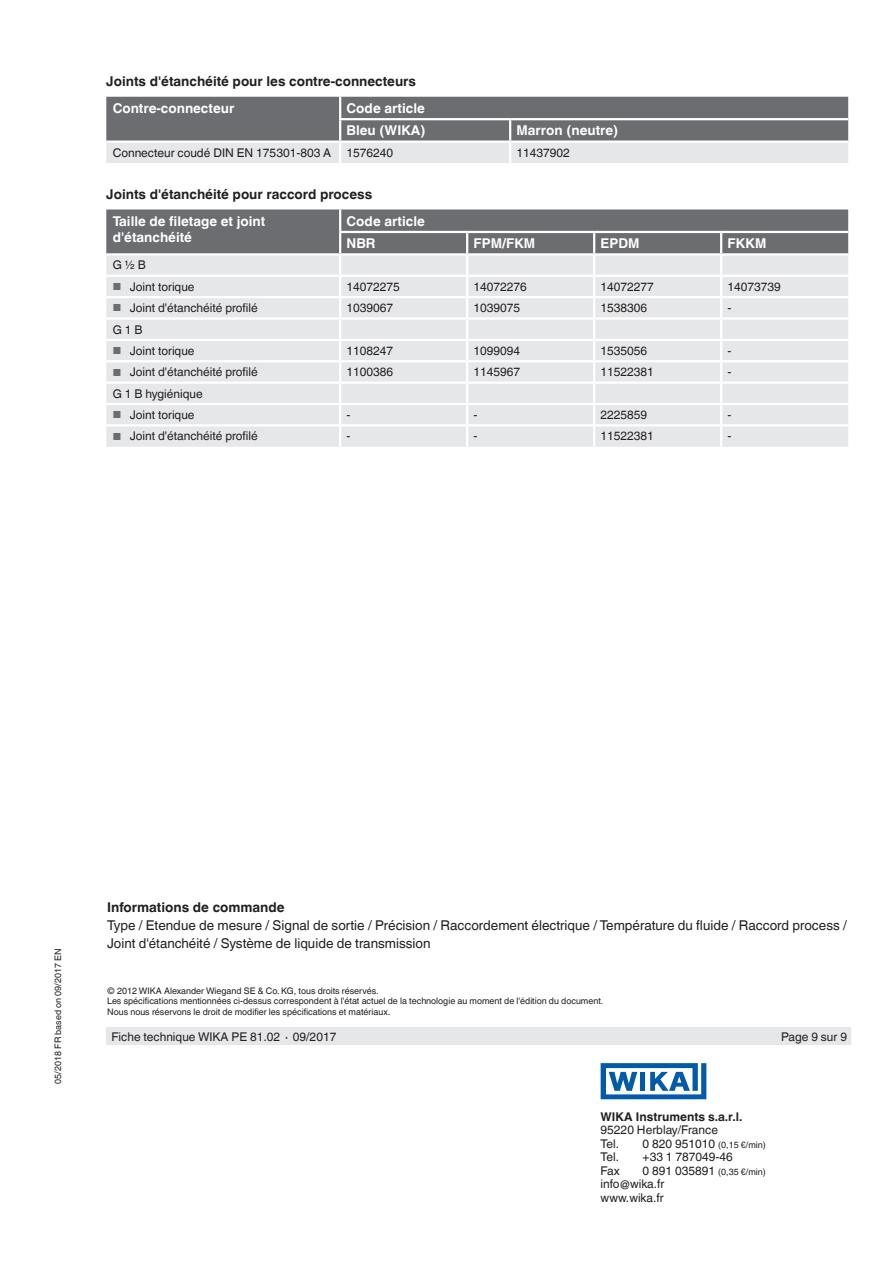
<style>
.page{position:relative;width:893px;height:1263px;background:#fff}
.page>*{position:absolute;margin:0;border:0;box-sizing:border-box;transform-origin:0 0}
.t1{font:13.5px/18px "Helvetica World";color:#231f20}
.t2{font:700 13.5px/22.5px "Helvetica World";color:#fff}
.t3{font:700 13.5px "Helvetica World";color:#231f20}
.t4{font:12px/13.5px "Helvetica World";color:#231f20}
.t5{font:700 12px "Helvetica World";color:#231f20}
.t6{font:9px/10.5px "Helvetica World";color:#231f20}
.s1{font-size:10.2px;color:#6c6d70}
.s2{font-size:12px}
</style>
<div class="page">
<div style="left:106px;top:1027px;width:744px;height:18px;background:#e6e7e9"></div>
<svg style="left:601px;top:1063px;width:105px;height:36px"></svg>
<svg style="left:106px;top:97px;width:742px;height:66px;background:#949597"></svg>
<hr style="left:339px;top:97px;width:2px;height:21px;background:#fff">
<hr style="left:339px;top:118px;width:171px;height:2px;background:#fff">
<hr style="left:339px;top:120px;width:2px;height:20px;background:#fff">
<hr style="left:510px;top:118px;width:338px;height:2px;background:#fff">
<hr style="left:509px;top:120px;width:2px;height:20px;background:#fff">
<hr style="left:106px;top:140px;width:234px;height:3px;background:#fff">
<hr style="left:340px;top:140px;width:170px;height:3px;background:#fff">
<hr style="left:339px;top:143px;width:2px;height:20px;background:#fff">
<hr style="left:510px;top:140px;width:338px;height:3px;background:#fff">
<hr style="left:509px;top:143px;width:2px;height:20px;background:#fff">
<div style="left:106px;top:426px;width:742px;height:21px;background:#e6e7e9"></div>
<svg style="left:106px;top:209px;width:742px;height:215px;background:#d0d1d3"></svg>
<hr style="left:339px;top:426px;width:2px;height:21px;background:#fff">
<hr style="left:466px;top:426px;width:2px;height:21px;background:#fff">
<hr style="left:593px;top:426px;width:2px;height:21px;background:#fff">
<hr style="left:720px;top:426px;width:2px;height:21px;background:#fff">
<p class="t3" style="left:106px;top:74px;width:311px">Joints d'étanchéité pour les contre-connecteurs</p>
<p class="t2" style="left:113px;top:97px;width:123px">Contre-connecteur</p>
<p class="t2" style="left:347px;top:97px;width:80px">Code article<br>Bleu (WIKA)</p>
<p class="t2" style="left:517px;top:119px;width:103px">Marron (neutre)</p>
<p class="t4" style="left:113px;top:146px;width:220px">Connecteur coudé DIN EN 175301-803 A</p>
<p class="t4" style="left:347px;top:146px;width:48px">1576240</p>
<p class="t4" style="left:517px;top:146px;width:55px">11437902</p>
<p class="t3" style="left:106px;top:186px;width:267px">Joints d'étanchéité pour raccord process</p>
<p class="t2" style="left:113px;top:213px;width:154px;line-height:16.5px">Taille de filetage et joint d'étanchéité</p>
<p class="t2" style="left:347px;top:210px;width:80px">Code article<br>NBR</p>
<p class="t2" style="left:474px;top:232px;width:63px">FPM/FKM</p>
<p class="t2" style="left:601px;top:232px;width:41px">EPDM</p>
<p class="t2" style="left:728px;top:232px;width:40px">FKKM</p>
<p class="t4" style="left:113px;top:258px;width:35px">G ½ B</p>
<p class="t4" style="left:113px;top:280px;width:83px"><span class="s1">■</span> Joint torique</p>
<p class="t4" style="left:347px;top:280px;width:55px">14072275</p>
<p class="t4" style="left:474px;top:280px;width:55px">14072276</p>
<p class="t4" style="left:601px;top:280px;width:55px">14072277</p>
<p class="t4" style="left:728px;top:280px;width:55px">14073739</p>
<p class="t4" style="left:113px;top:301px;width:147px"><span class="s1">■</span> Joint d'étanchéité profilé</p>
<p class="t4" style="left:347px;top:301px;width:48px">1039067</p>
<p class="t4" style="left:474px;top:301px;width:48px">1039075</p>
<p class="t4" style="left:601px;top:301px;width:48px">1538306</p>
<p class="t4" style="left:728px;top:301px;width:5px">-</p>
<p class="t4" style="left:113px;top:323px;width:31px">G 1 B</p>
<p class="t4" style="left:113px;top:344px;width:83px"><span class="s1">■</span> Joint torique</p>
<p class="t4" style="left:347px;top:344px;width:48px">1108247</p>
<p class="t4" style="left:474px;top:344px;width:48px">1099094</p>
<p class="t4" style="left:601px;top:344px;width:48px">1535056</p>
<p class="t4" style="left:728px;top:344px;width:5px">-</p>
<p class="t4" style="left:113px;top:365px;width:147px"><span class="s1">■</span> Joint d'étanchéité profilé</p>
<p class="t4" style="left:347px;top:365px;width:48px">1100386</p>
<p class="t4" style="left:474px;top:365px;width:48px">1145967</p>
<p class="t4" style="left:601px;top:365px;width:55px">11522381</p>
<p class="t4" style="left:728px;top:365px;width:5px">-</p>
<p class="t4" style="left:113px;top:387px;width:92px">G 1 B hygiénique</p>
<p class="t4" style="left:113px;top:408px;width:83px"><span class="s1">■</span> Joint torique</p>
<p class="t4" style="left:347px;top:408px;width:5px">-</p>
<p class="t4" style="left:474px;top:408px;width:5px">-</p>
<p class="t4" style="left:601px;top:408px;width:48px">2225859</p>
<p class="t4" style="left:728px;top:408px;width:5px">-</p>
<p class="t4" style="left:113px;top:429px;width:147px"><span class="s1">■</span> Joint d'étanchéité profilé</p>
<p class="t4" style="left:347px;top:429px;width:5px">-</p>
<p class="t4" style="left:474px;top:429px;width:5px">-</p>
<p class="t4" style="left:601px;top:429px;width:55px">11522381</p>
<p class="t4" style="left:728px;top:429px;width:5px">-</p>
<p class="t6" style="left:53px;top:1083px;width:136px;rotate:-90deg">05/2018 FR based on 09/2017 EN</p>
<p class="t3" style="left:107px;top:899px;width:179px">Informations de commande</p>
<p class="t1" style="left:107px;top:916px;width:741px">Type / Etendue de mesure / Signal de sortie / Précision / Raccordement électrique / Température du fluide / Raccord process /<br>Joint d'étanchéité / Système de liquide de transmission</p>
<p class="t6" style="left:107px;top:985px;width:498px">© 2012 WIKA Alexander Wiegand SE &amp; Co. KG, tous droits réservés.<br>Les spécifications mentionnées ci-dessus correspondent à l'état actuel de la technologie au moment de l'édition du document.<br>Nous nous réservons le droit de modifier les spécifications et matériaux.</p>
<p class="t4" style="left:111px;top:1030px;width:226px">Fiche technique WIKA PE 81.02 ∙ 09/2017</p>
<p class="t4" style="left:781px;top:1030px;width:67px">Page 9 sur 9</p>
<p class="t5" style="left:601px;top:1109px;width:143px">WIKA Instruments s.a.r.l.</p>
<p class="t4" style="left:601px;top:1123px;width:119px">95220 Herblay/France<br>Tel.</p>
<p class="t6" style="left:643px;top:1139px;width:125px"><span class="s2">0 820 951010</span> (0,15 €/min)</p>
<p class="t4" style="left:601px;top:1150px;width:20px">Tel.</p>
<p class="t4" style="left:643px;top:1150px;width:92px">+33 1 787049-46</p>
<p class="t4" style="left:601px;top:1164px;width:21px">Fax</p>
<p class="t6" style="left:643px;top:1166px;width:125px"><span class="s2">0 891 035891</span> (0,35 €/min)</p>
<p class="t4" style="left:601px;top:1177px;width:65px">info@wika.fr www.wika.fr</p>
</div>
